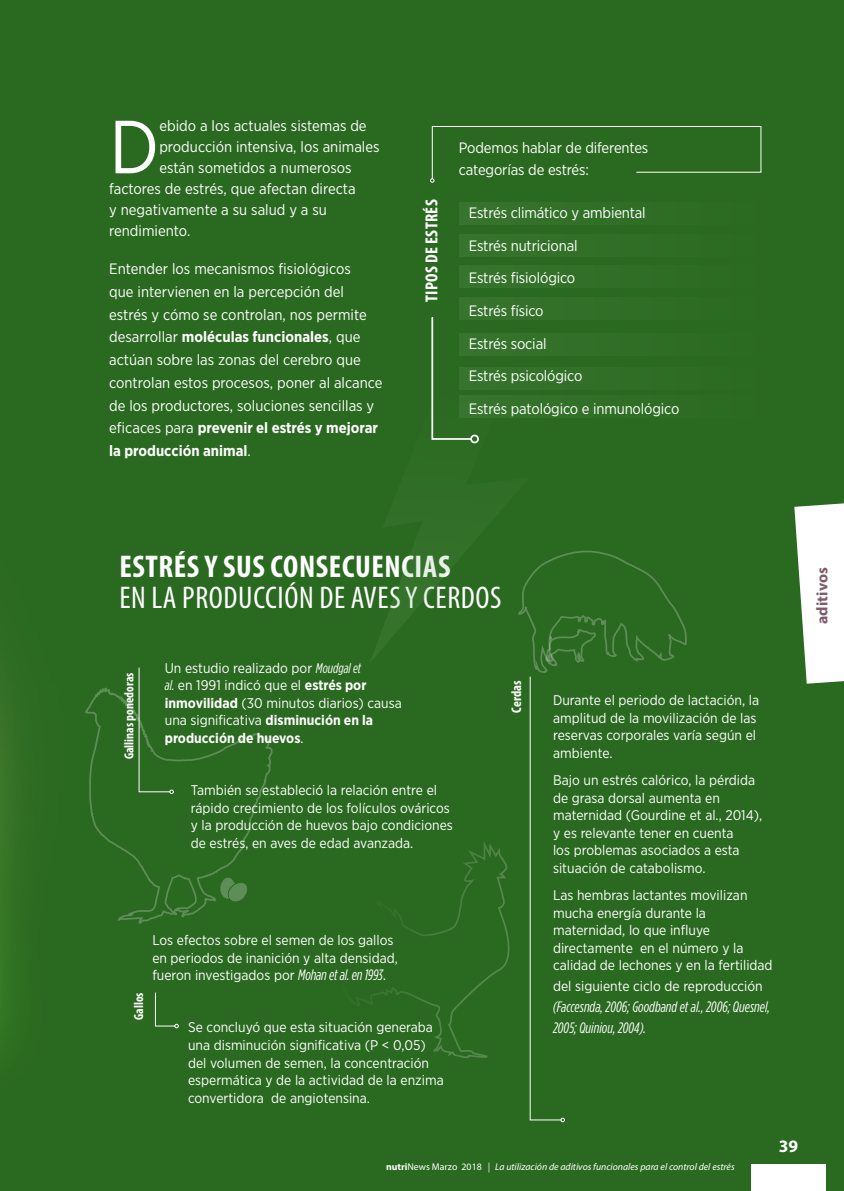
<style>
.page{position:relative;width:844px;height:1191px;background:#fff}
.page>*{position:absolute;margin:0;border:0;box-sizing:border-box;transform-origin:0 0}
.t1{font:75.08px "Gotham Narrow";color:#fff}
.t2{font:condensed 31.5px "Myriad Pro";letter-spacing:.02em;color:#fff}
.t3{font:700 condensed 31.5px "Myriad Pro";letter-spacing:.02em;color:#fff}
.t4{font:700 condensed 17.5px "Myriad Pro";letter-spacing:.02em;color:#fff}
.t5{font:700 17.5px "Myriad Pro";color:#fff}
.t6{font:700 15.75px "Myriad Pro";letter-spacing:.01em;color:#7e5c6c}
.t7{font:15.05px/22.8px "Gotham Narrow";color:#fff}
.t8{font:italic 15.05px/21px "Gotham Condensed";color:#fff}
.t9{font:14px/17.5px "Gotham Narrow";color:#fff}
.t10{font:700 condensed 14px "Myriad Pro";color:#fff}
.t11{font:700 condensed 13.12px "Myriad Pro";color:#fff}
.t12{font:italic 9.8px "Myriad Pro";color:#fff}
.s1{font-weight:700}
.s2{font-family:"Gotham Condensed";font-style:italic}
.s3{font-family:"Gotham Condensed";font-style:italic;font-size:15.05px}
.s4{font-size:15.05px}
.s5{font-weight:700;font-style:normal}
.s6{font-style:normal}
</style>
<div class="page">
<div style="left:0;top:0;width:843px;height:1191px;background:#2a6920"></div>
<div style="left:0;top:686px;width:15px;height:354px;background:#357326"></div>
<div style="left:458px;top:202px;width:315px;height:22px;background:#306f27"></div>
<div style="left:458px;top:234px;width:315px;height:22px;background:#306f27"></div>
<div style="left:458px;top:265px;width:315px;height:22px;background:#306f27"></div>
<div style="left:458px;top:298px;width:315px;height:22px;background:#306f27"></div>
<div style="left:458px;top:334px;width:315px;height:22px;background:#306e26"></div>
<div style="left:458px;top:367px;width:315px;height:22px;background:#306e26"></div>
<div style="left:458px;top:396px;width:315px;height:22px;background:#2f6e25"></div>
<svg style="left:371px;top:389px;width:155px;height:272px"></svg>
<svg style="left:430px;top:126px;width:331px;height:57px"></svg>
<svg style="left:430px;top:317px;width:42px;height:124px"></svg>
<div style="left:470px;top:434px;width:9px;height:9px;border:2px solid #fff;border-radius:50%"></div>
<svg style="left:356px;top:841px;width:154px;height:217px"></svg>
<svg style="left:85px;top:687px;width:188px;height:237px"></svg>
<svg style="left:138px;top:667px;width:36px;height:127px"></svg>
<svg style="left:155px;top:992px;width:24px;height:36px"></svg>
<svg style="left:220px;top:877px;width:27px;height:24px"></svg>
<svg style="left:515px;top:538px;width:172px;height:584px"></svg>
<svg style="left:794px;top:503px;width:49px;height:180px;background:#e0e9de"></svg>
<div style="left:751px;top:1164px;width:75px;height:27px;background:#fff"></div>
<h1 class="t1" style="left:109px;top:100px;width:52px">D</h1>
<p class="t7" style="left:159px;top:114px;width:209px">ebido a los actuales sistemas de</p>
<p class="t7" style="left:159px;top:135px;width:222px">producción intensiva, los animales</p>
<p class="t7" style="left:159px;top:156px;width:194px">están sometidos a numerosos</p>
<p class="t7" style="left:109px;top:177px;width:248px">factores de estrés, que afectan directa</p>
<p class="t7" style="left:109px;top:198px;width:219px">y negativamente a su salud y a su</p>
<p class="t7" style="left:109px;top:219px;width:83px">rendimiento.</p>
<p class="t7" style="left:109px;top:257px;width:275px">Entender los mecanismos fisiológicos<br>que intervienen en la percepción del estrés y cómo se controlan, nos permite desarrollar <span class="s1">moléculas funcionales</span>, que actúan sobre las zonas del cerebro que controlan estos procesos, poner al alcance de los productores, soluciones sencillas y eficaces para <span class="s1">prevenir el estrés y mejorar la producción animal</span>.</p>
<p class="t4" style="left:420px;top:302px;width:104px;rotate:-90deg">TIPOS DE ESTRÉS</p>
<p class="t7" style="left:458px;top:136px;width:191px;line-height:21.9px">Podemos hablar de diferentes categorías de estrés:</p>
<p class="t7" style="left:468px;top:196px;width:212px;line-height:32.7px">Estrés climático y ambiental<br>Estrés nutricional<br>Estrés fisiológico<br>Estrés físico<br>Estrés social<br>Estrés psicológico<br>Estrés patológico e inmunológico</p>
<h2 class="t3" style="left:119px;top:547px;width:332px">ESTRÉS Y SUS CONSECUENCIAS</h2>
<h2 class="t2" style="left:119px;top:579px;width:383px">EN LA PRODUCCIÓN DE AVES Y CERDOS</h2>
<p class="t9" style="left:165px;top:659px;width:238px">Un estudio realizado por <span class="s2">Moudgal et<br>al.</span> en 1991 indicó que el <span class="s1">estrés por inmovilidad</span> (30 minutos diarios) causa una significativa <span class="s1">disminución en la producción de huevos</span>.</p>
<p class="t11" style="left:121px;top:759px;width:88px;rotate:-90deg">Gallinas ponedoras</p>
<p class="t10" style="left:507px;top:712px;width:34px;rotate:-90deg">Cerdas</p>
<p class="t9" style="left:191px;top:781px;width:263px">También se estableció la relación entre el rápido crecimiento de los folículos ováricos y la producción de huevos bajo condiciones de estrés, en aves de edad avanzada.</p>
<p class="t11" style="left:130px;top:1020px;width:29px;rotate:-90deg">Gallos</p>
<p class="t9" style="left:152px;top:931px;width:247px">Los efectos sobre el semen de los gallos en periodos de inanición y alta densidad, fueron investigados por <span class="s3">Mohan et al. en 1993</span><span class="s4">.</span></p>
<p class="t9" style="left:188px;top:1018px;width:257px">Se concluyó que esta situación generaba una disminución significativa (P &lt; 0,05) del volumen de semen, la concentración espermática y de la actividad de la enzima convertidora de angiotensina.</p>
<p class="t9" style="left:553px;top:691px;width:207px">Durante el periodo de lactación, la amplitud de la movilización de las reservas corporales varía según el ambiente.</p>
<p class="t9" style="left:553px;top:771px;width:210px">Bajo un estrés calórico, la pérdida de grasa dorsal aumenta en maternidad (Gourdine et al., 2014), y es relevante tener en cuenta<br>los problemas asociados a esta situación de catabolismo.</p>
<p class="t9" style="left:553px;top:886px;width:221px">Las hembras lactantes movilizan mucha energía durante la maternidad, lo que influye directamente en el número y la calidad de lechones y en la fertilidad</p>
<p class="t9" style="left:553px;top:977px;width:211px">del siguiente ciclo de reproducción</p>
<p class="t8" style="left:553px;top:996px;width:218px">(Faccesnda, 2006; Goodband et al., 2006; Quesnel,<br>2005; Quiniou, 2004).</p>
<p class="t5" style="left:778px;top:1134px;width:21px">39</p>
<p class="t12" style="left:386px;top:1160px;width:350px"><span class="s5">nutri</span><span class="s6">News Marzo 2018</span> | La utilización de aditivos funcionales para el control del estrés</p>
<p class="t6" style="left:811px;top:624px;width:59px;rotate:-90deg">aditivos</p>
</div>
